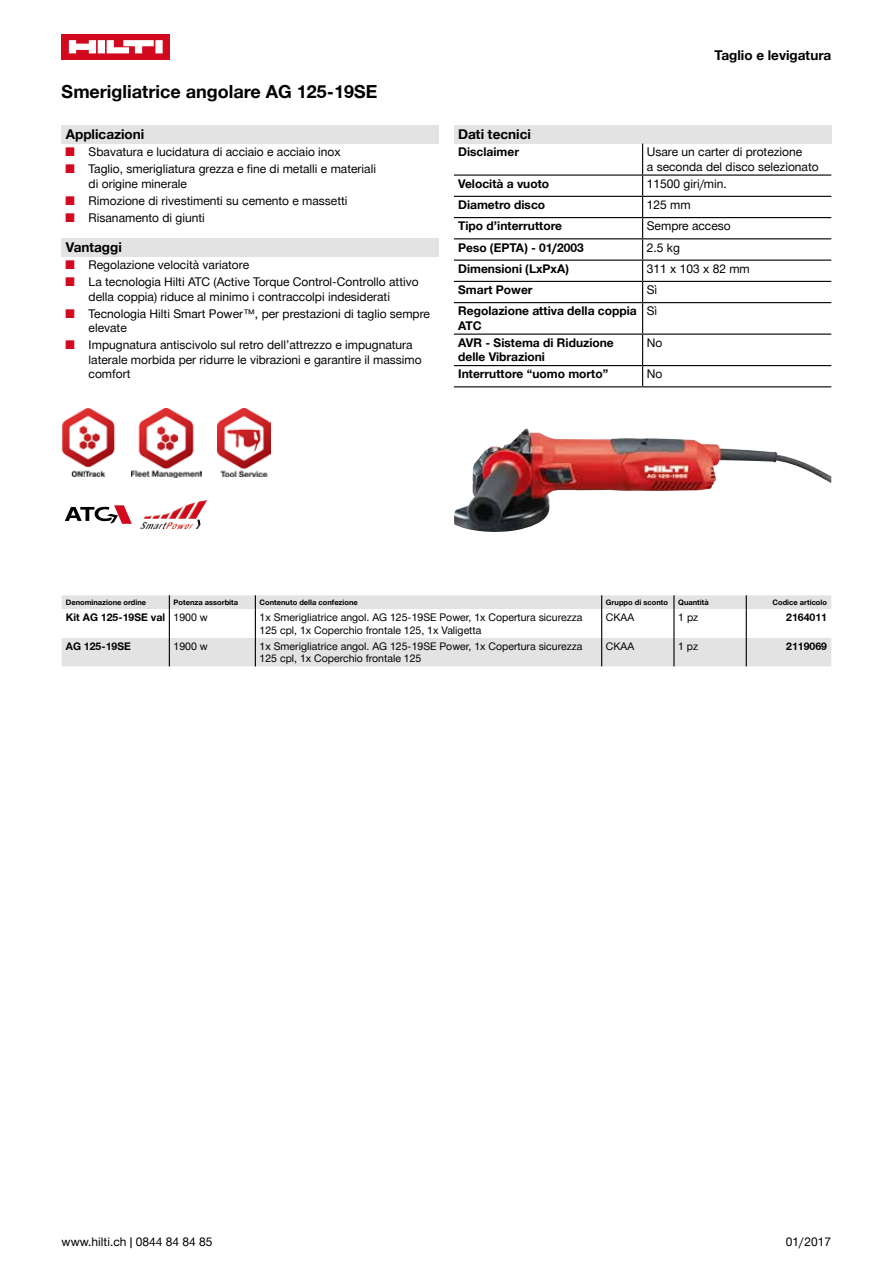
<style>
.page{position:relative;width:893px;height:1263px;background:#fff}
.page>*{position:absolute;margin:0;border:0;box-sizing:border-box;transform-origin:0 0}
.t1{font:700 18px "Hilti";color:#000}
.t2{font:700 13.5px "Hilti";color:#000}
.t3{font:12px/14.4px "Hilti";color:#000}
.t4{font:700 12px/14.4px "Hilti";color:#000}
.t5{font:10.5px/12.6px "Hilti";color:#000}
.t6{font:700 10.5px "Hilti";color:#000}
.t7{font:700 7.5px "Hilti";color:#000}
.s1{color:#d2091e}
.s2{font-weight:400}
</style>
<div class="page">
<div style="left:62px;top:34px;width:108px;height:26px;background:#d2091e"></div>
<svg style="left:69px;top:40px;width:94px;height:13px"></svg>
<img style="left:454px;top:429px;width:377px;height:103px">
<svg style="left:62px;top:595px;width:769px;height:71px"></svg>
<div style="left:454px;top:125px;width:377px;height:19px;background:#e3e3e3"></div>
<hr style="left:642px;top:144px;width:1px;height:30px;background:#000">
<hr style="left:454px;top:174px;width:189px;height:2px;background:#000">
<hr style="left:643px;top:174px;width:188px;height:2px;background:#000">
<hr style="left:454px;top:196px;width:189px;height:1px;background:#000">
<hr style="left:643px;top:196px;width:188px;height:1px;background:#000">
<hr style="left:454px;top:217px;width:189px;height:1px;background:#000">
<hr style="left:643px;top:217px;width:188px;height:1px;background:#000">
<hr style="left:454px;top:238px;width:189px;height:1px;background:#000">
<hr style="left:643px;top:238px;width:188px;height:1px;background:#000">
<hr style="left:454px;top:260px;width:189px;height:1px;background:#000">
<hr style="left:643px;top:260px;width:188px;height:1px;background:#000">
<hr style="left:454px;top:281px;width:189px;height:1px;background:#000">
<hr style="left:643px;top:281px;width:188px;height:1px;background:#000">
<svg style="left:642px;top:176px;width:1px;height:126px"></svg>
<hr style="left:454px;top:302px;width:189px;height:1px;background:#000">
<hr style="left:643px;top:302px;width:188px;height:1px;background:#000">
<hr style="left:642px;top:303px;width:1px;height:31px;background:#000">
<hr style="left:454px;top:334px;width:189px;height:1px;background:#000">
<hr style="left:643px;top:334px;width:188px;height:1px;background:#000">
<hr style="left:642px;top:335px;width:1px;height:30px;background:#000">
<hr style="left:454px;top:365px;width:189px;height:1px;background:#000">
<hr style="left:454px;top:386px;width:189px;height:1px;background:#000">
<hr style="left:643px;top:365px;width:188px;height:1px;background:#000">
<svg style="left:642px;top:366px;width:1px;height:20px"></svg>
<hr style="left:643px;top:386px;width:188px;height:1px;background:#000">
<div style="left:62px;top:125px;width:377px;height:19px;background:#e3e3e3"></div>
<div style="left:62px;top:238px;width:377px;height:18px;background:#e3e3e3"></div>
<svg style="left:65px;top:505px;width:67px;height:19px"></svg>
<img style="left:140px;top:500px;width:67px;height:29px">
<img style="left:217px;top:408px;width:53px;height:68px">
<img style="left:131px;top:408px;width:70px;height:69px">
<img style="left:61px;top:408px;width:55px;height:69px">
<h1 class="t1" style="left:62px;top:81px;width:317px">Smerigliatrice angolare AG 125-19SE</h1>
<p class="t2" style="left:66px;top:127px;width:80px">Applicazioni</p>
<p class="t3" style="left:66px;top:145px;width:276px"><span class="s1">■</span> Sbavatura e lucidatura di acciaio e acciaio inox</p>
<p class="t3" style="left:89px;top:162px;width:289px;text-indent:-23px"><span class="s1">■</span> Taglio, smerigliatura grezza e fine di metalli e materiali di origine minerale</p>
<p class="t3" style="left:66px;top:194px;width:283px"><span class="s1">■</span> Rimozione di rivestimenti su cemento e massetti</p>
<p class="t3" style="left:66px;top:211px;width:141px"><span class="s1">■</span> Risanamento di giunti</p>
<p class="t2" style="left:66px;top:239px;width:57px">Vantaggi</p>
<p class="t3" style="left:66px;top:258px;width:185px"><span class="s1">■</span> Regolazione velocità variatore</p>
<p class="t3" style="left:66px;top:275px;width:354px;text-align:center"><span class="s1">■</span> La tecnologia Hilti ATC (Active Torque Control-Controllo attivo della coppia) riduce al minimo i contraccolpi indesiderati</p>
<p class="t3" style="left:89px;top:306px;width:343px;text-indent:-23px"><span class="s1">■</span> Tecnologia Hilti Smart Power™, per prestazioni di taglio sempre elevate</p>
<p class="t3" style="left:89px;top:338px;width:334px;text-indent:-23px"><span class="s1">■</span> Impugnatura antiscivolo sul retro dell’attrezzo e impugnatura laterale morbida per ridurre le vibrazioni e garantire il massimo comfort</p>
<p class="t2" style="left:715px;top:47px;width:118px">Taglio e levigatura</p>
<p class="t2" style="left:458px;top:127px;width:74px">Dati tecnici</p>
<p class="t4" style="left:458px;top:145px;width:62px">Disclaimer</p>
<p class="t3" style="left:647px;top:145px;width:173px">Usare un carter di protezione<br>a seconda del disco selezionato</p>
<p class="t4" style="left:458px;top:177px;width:93px">Velocità a vuoto</p>
<p class="t3" style="left:647px;top:177px;width:81px">11500 giri/min.</p>
<p class="t4" style="left:458px;top:198px;width:89px">Diametro disco</p>
<p class="t3" style="left:647px;top:198px;width:45px">125 mm</p>
<p class="t4" style="left:458px;top:219px;width:105px">Tipo d’interruttore</p>
<p class="t3" style="left:647px;top:219px;width:85px">Sempre acceso</p>
<p class="t4" style="left:458px;top:240px;width:127px">Peso (EPTA) - 01/2003</p>
<p class="t3" style="left:647px;top:240px;width:35px">2.5 kg</p>
<p class="t4" style="left:458px;top:262px;width:112px">Dimensioni (LxPxA)</p>
<p class="t3" style="left:647px;top:262px;width:104px">311 x 103 x 82 mm</p>
<p class="t4" style="left:458px;top:283px;width:76px">Smart Power</p>
<p class="t3" style="left:647px;top:283px;width:12px">Sì</p>
<p class="t4" style="left:458px;top:304px;width:180px">Regolazione attiva della coppia<br>ATC</p>
<p class="t3" style="left:647px;top:304px;width:12px">Sì</p>
<p class="t4" style="left:458px;top:336px;width:157px">AVR - Sistema di Riduzione delle Vibrazioni</p>
<p class="t3" style="left:647px;top:336px;width:17px">No</p>
<p class="t4" style="left:458px;top:367px;width:152px">Interruttore “uomo morto”</p>
<p class="t3" style="left:647px;top:367px;width:17px">No</p>
<p class="t7" style="left:66px;top:598px;width:82px">Denominazione ordine</p>
<p class="t7" style="left:174px;top:598px;width:66px">Potenza assorbita</p>
<p class="t7" style="left:260px;top:598px;width:100px">Contenuto della confezione</p>
<p class="t7" style="left:606px;top:598px;width:64px">Gruppo di sconto</p>
<p class="t7" style="left:678px;top:598px;width:32px">Quantità</p>
<p class="t7" style="left:772px;top:598px;width:56px">Codice articolo</p>
<p class="t6" style="left:66px;top:611px;width:143px">Kit AG 125-19SE val <span class="s2">1900 w</span></p>
<p class="t5" style="left:260px;top:611px;width:324px">1x Smerigliatrice angol. AG 125-19SE Power, 1x Copertura sicurezza<br>125 cpl, 1x Coperchio frontale 125, 1x Valigetta</p>
<p class="t5" style="left:606px;top:611px;width:30px">CKAA</p>
<p class="t5" style="left:678px;top:611px;width:22px">1 pz</p>
<p class="t6" style="left:786px;top:611px;width:42px">2164011</p>
<p class="t6" style="left:66px;top:640px;width:67px">AG 125-19SE</p>
<p class="t5" style="left:174px;top:640px;width:36px">1900 w</p>
<p class="t5" style="left:260px;top:640px;width:324px">1x Smerigliatrice angol. AG 125-19SE Power, 1x Copertura sicurezza<br>125 cpl, 1x Coperchio frontale 125</p>
<p class="t5" style="left:606px;top:640px;width:30px">CKAA</p>
<p class="t5" style="left:678px;top:640px;width:22px">1 pz</p>
<p class="t6" style="left:786px;top:640px;width:42px">2119069</p>
<p class="t3" style="left:62px;top:1234px;width:152px">www.hilti.ch | 0844 84 84 85</p>
<p class="t3" style="left:786px;top:1234px;width:47px">01/ 2017</p>
</div>
